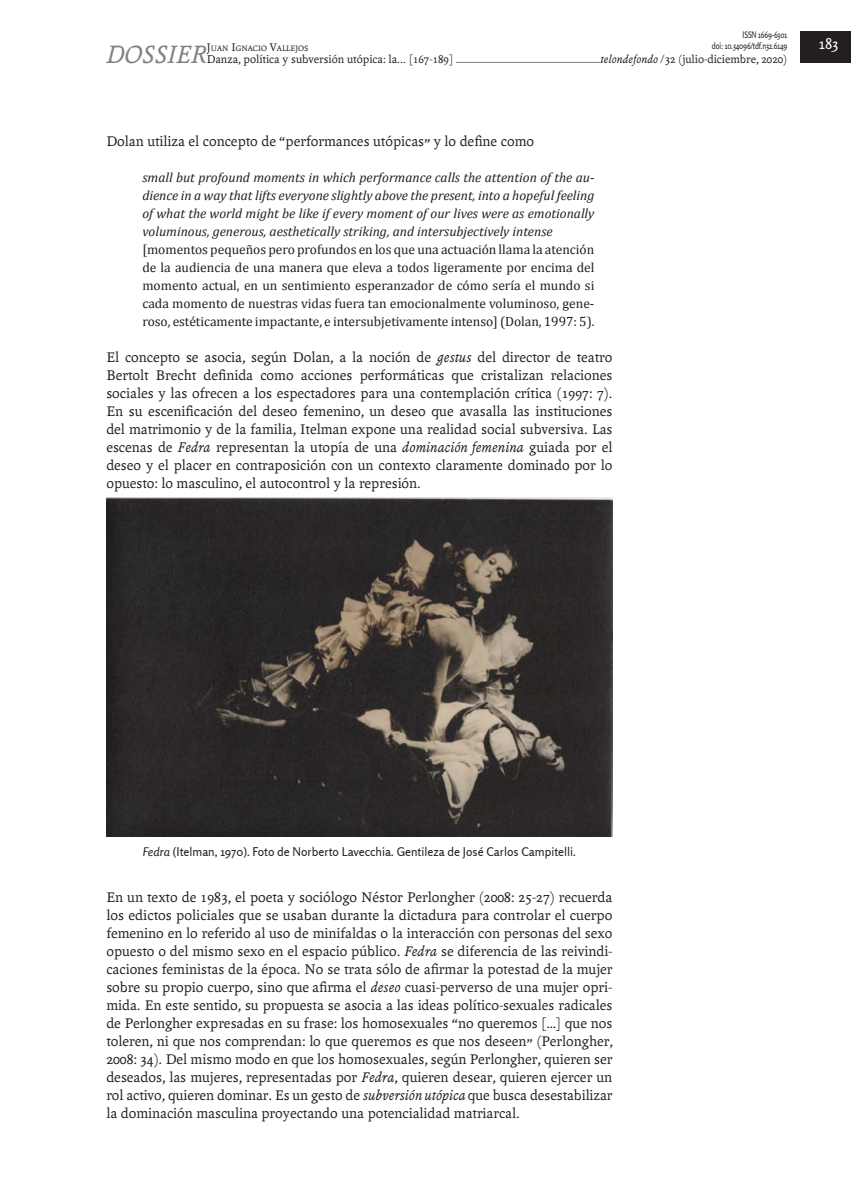
<style>
.page{position:relative;width:851px;height:1191px;background:#fff}
.page>*{position:absolute;margin:0;border:0;box-sizing:border-box;transform-origin:0 0}
.t1{font:italic 27px "Andralis ND Os F";color:#808285}
.art-texto-central{font:15px/18px "Andralis ND Os F";color:#231f20;text-align:justify}
.t2{font:15px "Rosario";color:#fff}
.art-cita{font:13.5px/18px "Cambria";letter-spacing:-.005em;color:#231f20;text-align:justify}
.art-cita-2{font:italic 13.5px/18px "Cambria";color:#231f20;text-align:justify}
.t3{font:12px "Andralis ND Os F";color:#231f20}
.epigrafe-inferior{font:12px "Rosario";color:#231f20}
.t4{font:9px/10.8px "Rosario";letter-spacing:-.02em;color:#231f20;text-align:right;scale:.8 1}
.t5{font:8.4px "Andralis ND Os F";color:#231f20}
.s1{font-size:12px}
.s2{font-style:italic}
</style>
<div class="page">
<hr style="left:106px;top:62px;width:598px;height:1px;background:#808285">
<div style="left:600px;top:52px;width:187px;height:15px;background:#fff"></div>
<div style="left:800px;top:32px;width:50px;height:31px;background:#231f20"></div>
<div style="left:106px;top:43px;width:105px;height:24px;background:#fff"></div>
<div style="left:207px;top:52px;width:249px;height:15px;background:#fff"></div>
<img style="left:106px;top:498px;width:506px;height:338px">
<h1 class="t1" style="left:106px;top:40px;width:102px">DOSSIER</h1>
<p class="t5" style="left:207px;top:44px;width:103px"><span class="s1">J</span>UAN <span class="s1">I</span>GNACIO <span class="s1">V</span>ALLEJOS</p>
<p class="t3" style="left:207px;top:52px;width:248px">Danza, política y subversión utópica: la... [167-189]</p>
<p class="t4" style="left:711px;top:30px;width:96px">ISSN 1669-6301<br>doi: 10.34096/tdf.n32.6149</p>
<p class="t3" style="left:600px;top:52px;width:188px"><span class="s2">telondefondo</span> /32 (julio-diciembre, 2020)</p>
<p class="art-texto-central" style="left:106px;top:132px;width:429px">Dolan utiliza el concepto de “performances utópicas” y lo define como</p>
<p class="art-cita-2" style="left:142px;top:167px;width:453px">small but profound moments in which performance calls the attention of the au&shy;dience in a way that lifts everyone slightly above the present, into a hopeful feeling of what the world might be like if every moment of our lives were as emotionally voluminous, generous, aesthetically striking, and intersubjectively intense</p>
<p class="art-cita" style="left:142px;top:240px;width:453px">[momentos pequeños pero profundos en los que una actuación llama la atención de la audiencia de una manera que eleva a todos ligeramente por encima del momento actual, en un sentimiento esperanzador de cómo sería el mundo si cada momento de nuestras vidas fuera tan emocionalmente voluminoso, gene&shy;roso, estéticamente impactante, e intersubjetivamente intenso] (Dolan, 1997: 5).</p>
<p class="art-texto-central" style="left:106px;top:348px;width:507px">El concepto se asocia, según Dolan, a la noción de <span class="s2">gestus</span> del director de teatro Bertolt Brecht definida como acciones performáticas que cristalizan relaciones sociales y las ofrecen a los espectadores para una contemplación crítica (1997: 7).<br>En su escenificación del deseo femenino, un deseo que avasalla las instituciones del matrimonio y de la familia, Itelman expone una realidad social subversiva. Las escenas de <span class="s2">Fedra</span> representan la utopía de una <span class="s2">dominación femenina</span> guiada por el deseo y el placer en contraposición con un contexto claramente dominado por lo opuesto: lo masculino, el autocontrol y la represión.</p>
<p class="t2" style="left:819px;top:35px;width:21px">183</p>
<p class="epigrafe-inferior" style="left:143px;top:844px;width:434px"><span class="s2">Fedra</span> (Itelman, 1970). Foto de Norberto Lavecchia. Gentileza de José Carlos Campitelli.</p>
<p class="art-texto-central" style="left:106px;top:888px;width:507px">En un texto de 1983, el poeta y sociólogo Néstor Perlongher (2008: 25-27) recuerda los edictos policiales que se usaban durante la dictadura para controlar el cuerpo femenino en lo referido al uso de minifaldas o la interacción con personas del sexo opuesto o del mismo sexo en el espacio público. <span class="s2">Fedra</span> se diferencia de las reivindi&shy;caciones feministas de la época. No se trata sólo de afirmar la potestad de la mujer sobre su propio cuerpo, sino que afirma el <span class="s2">deseo</span> cuasi-perverso de una mujer opri&shy;mida. En este sentido, su propuesta se asocia a las ideas político-sexuales radicales de Perlongher expresadas en su frase: los homosexuales “no queremos […] que nos toleren, ni que nos comprendan: lo que queremos es que nos deseen” (Perlongher, 2008: 34). Del mismo modo en que los homosexuales, según Perlongher, quieren ser deseados, las mujeres, representadas por <span class="s2">Fedra</span>, quieren desear, quieren ejercer un rol activo, quieren dominar. Es un gesto de <span class="s2">subversión utópica</span> que busca desestabilizar la dominación masculina proyectando una potencialidad matriarcal.</p>
</div>
